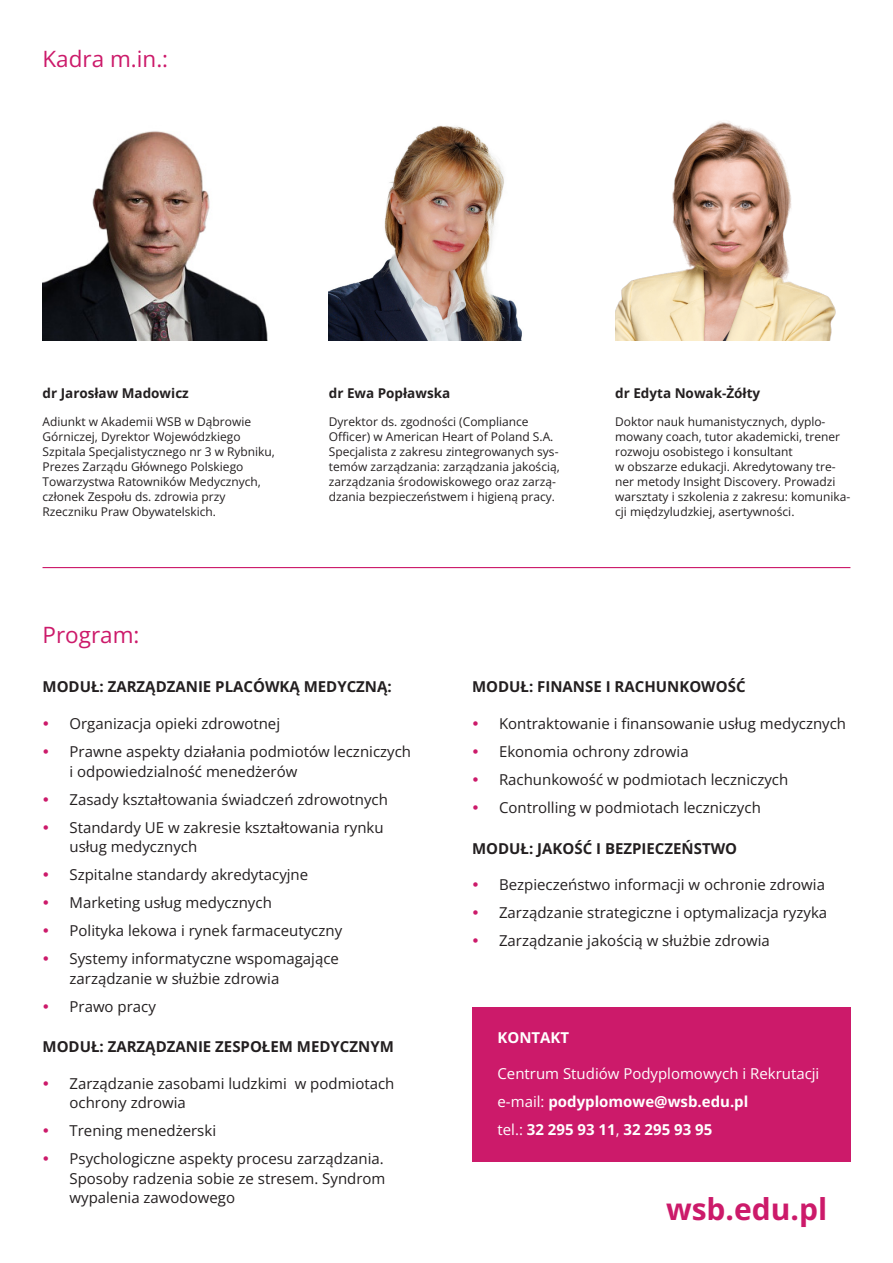
<style>
.page{position:relative;width:893px;height:1263px;background:#fff}
.page>*{position:absolute;margin:0;border:0;box-sizing:border-box;transform-origin:0 0}
.t1{font:700 30px "Open Sans";color:#cc1a6a}
.t2{font:22.5px "Open Sans";color:#cc1a6a}
.t3{font:15px/19.5px "Open Sans";color:#231f20}
.tekst_-_naglowek{font:700 15px "Open Sans";color:#231f20}
.tekst{font:700 15px "Open Sans";color:#fff}
.tekst-2{font:15px "Open Sans";color:#fff}
.tekst_-_naglowek-2{font:700 15px "Open Sans";color:#fff}
.wykladowcy_-_nazwiska{font:700 13.5px "Open Sans";color:#231f20}
.wykladowcy_-_opis{font:12px/15px "Open Sans";color:#231f20}
.s1{font-weight:400}
</style>
<div class="page">
<div style="left:472px;top:1007px;width:378px;height:155px;background:#cc1a6a"></div>
<img style="left:43px;top:131px;width:225px;height:209px">
<img style="left:329px;top:125px;width:193px;height:215px">
<img style="left:615px;top:121px;width:221px;height:219px">
<hr style="left:43px;top:567px;width:807px;height:1px;background:#cc1a6a">
<p class="t2" style="left:43px;top:43px;width:127px">Kadra m.in.:</p>
<p class="wykladowcy_-_nazwiska" style="left:43px;top:384px;width:148px">dr Jarosław Madowicz</p>
<p class="wykladowcy_-_opis" style="left:43px;top:414px;width:234px">Adiunkt w Akademii WSB w Dąbrowie Górniczej, Dyrektor Wojewódzkiego Szpitala Specjalistycznego nr 3 w Rybniku, Prezes Zarządu Głównego Polskiego Towarzystwa Ratowników Medycznych, członek Zespołu ds. zdrowia przy Rzeczniku Praw Obywatelskich.</p>
<p class="t2" style="left:43px;top:620px;width:98px">Program:</p>
<p class="wykladowcy_-_nazwiska" style="left:329px;top:384px;width:123px">dr Ewa Popławska</p>
<p class="wykladowcy_-_opis" style="left:329px;top:414px;width:233px">Dyrektor ds. zgodności (Compliance Officer) w American Heart of Poland S.A.<br>Specjalista z zakresu zintegrowanych sys&shy;temów zarządzania: zarządzania jakością, zarządzania środowiskowego oraz zarzą&shy;dzania bezpieczeństwem i higieną pracy.</p>
<p class="wykladowcy_-_nazwiska" style="left:615px;top:384px;width:147px">dr Edyta Nowak-Żółty</p>
<p class="wykladowcy_-_opis" style="left:615px;top:414px;width:237px">Doktor nauk humanistycznych, dyplo&shy;mowany coach, tutor akademicki, trener rozwoju osobistego i konsultant<br>w obszarze edukacji. Akredytowany tre&shy;ner metody Insight Discovery. Prowadzi warsztaty i szkolenia z zakresu: komunika&shy;cji międzyludzkiej, asertywności.</p>
<p class="tekst_-_naglowek" style="left:43px;top:676px;width:351px">MODUŁ: ZARZĄDZANIE PLACÓWKĄ MEDYCZNĄ:</p>
<p class="t3" style="left:70px;top:713px;width:212px">Organizacja opieki zdrowotnej</p>
<p class="t3" style="left:70px;top:741px;width:343px">Prawne aspekty działania podmiotów leczniczych i odpowiedzialność menedżerów</p>
<p class="t3" style="left:70px;top:789px;width:320px">Zasady kształtowania świadczeń zdrowotnych</p>
<p class="t3" style="left:70px;top:817px;width:316px">Standardy UE w zakresie kształtowania rynku usług medycznych</p>
<p class="t3" style="left:70px;top:864px;width:240px">Szpitalne standardy akredytacyjne</p>
<p class="t3" style="left:70px;top:892px;width:204px">Marketing usług medycznych</p>
<p class="t3" style="left:70px;top:920px;width:274px">Polityka lekowa i rynek farmaceutyczny</p>
<p class="t3" style="left:70px;top:948px;width:271px">Systemy informatyczne wspomagające zarządzanie w służbie zdrowia</p>
<p class="t3" style="left:70px;top:996px;width:88px">Prawo pracy</p>
<p class="tekst_-_naglowek" style="left:43px;top:1036px;width:353px">MODUŁ: ZARZĄDZANIE ZESPOŁEM MEDYCZNYM</p>
<p class="t3" style="left:70px;top:1073px;width:326px">Zarządzanie zasobami ludzkimi w podmiotach ochrony zdrowia</p>
<p class="t3" style="left:70px;top:1121px;width:148px">Trening menedżerski</p>
<p class="t3" style="left:70px;top:1149px;width:317px;text-align:justify">Psychologiczne aspekty procesu zarządzania.<br>Sposoby radzenia sobie ze stresem. Syndrom wypalenia zawodowego</p>
<p class="tekst_-_naglowek" style="left:472px;top:676px;width:275px">MODUŁ: FINANSE I RACHUNKOWOŚĆ</p>
<p class="t3" style="left:499px;top:713px;width:349px">Kontraktowanie i finansowanie usług medycznych</p>
<p class="t3" style="left:499px;top:741px;width:191px">Ekonomia ochrony zdrowia</p>
<p class="t3" style="left:499px;top:769px;width:291px">Rachunkowość w podmiotach leczniczych</p>
<p class="t3" style="left:499px;top:797px;width:263px">Controlling w podmiotach leczniczych</p>
<p class="tekst_-_naglowek" style="left:472px;top:838px;width:267px">MODUŁ: JAKOŚĆ I BEZPIECZEŃSTWO</p>
<p class="t3" style="left:499px;top:875px;width:328px">Bezpieczeństwo informacji w ochronie zdrowia</p>
<p class="t3" style="left:499px;top:903px;width:330px">Zarządzanie strategiczne i optymalizacja ryzyka</p>
<p class="t3" style="left:499px;top:931px;width:272px">Zarządzanie jakością w służbie zdrowia</p>
<p class="tekst_-_naglowek-2" style="left:497px;top:1026px;width:73px">KONTAKT</p>
<p class="tekst-2" style="left:497px;top:1063px;width:323px">Centrum Studiów Podyplomowych i Rekrutacji</p>
<p class="tekst" style="left:497px;top:1091px;width:252px"><span class="s1">e-mail:</span> podyplomowe@wsb.edu.pl</p>
<p class="tekst" style="left:497px;top:1119px;width:216px"><span class="s1">tel.:</span> 32 295 93 11<span class="s1">,</span> 32 295 93 95</p>
<p class="t1" style="left:666px;top:1188px;width:163px">wsb.edu.pl</p>
</div>
